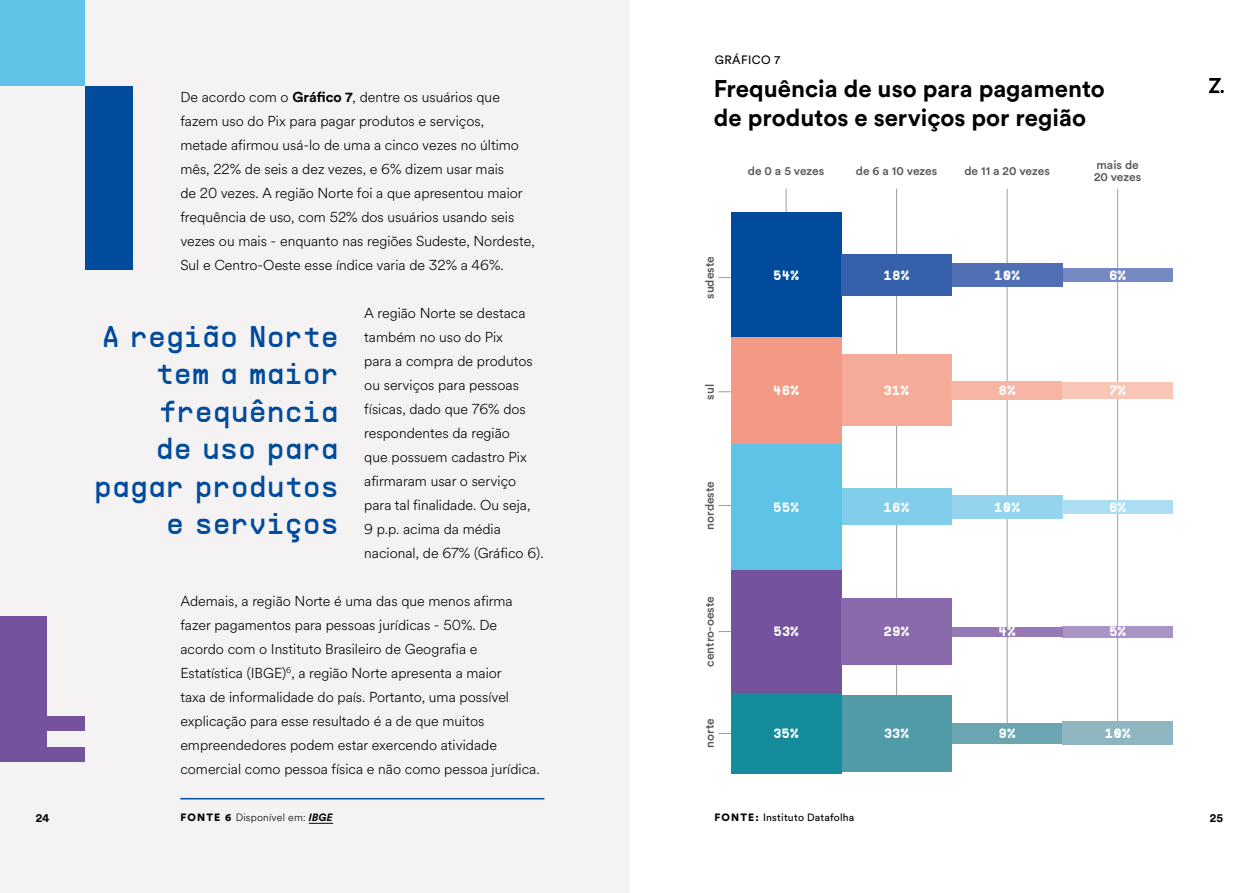
<style>
.page{position:relative;width:1259px;height:893px;background:#fff}
.page>*{position:absolute;margin:0;border:0;box-sizing:border-box;transform-origin:0 0}
.t1{font:30px/37.5px "Supply";color:#004b9c;text-align:right}
.t2{font:700 24px/28.5px "Circular Std";color:#000}
.t3{font:300 14.25px/24px "Circular Spotify Text";color:#000}
.t4{font:700 13.5px "Supply";color:#fff}
.t5{font:500 12px/12px "Circular Std";color:#575756}
.t6{font:12px "Circular Std";letter-spacing:.035em;color:#000}
.t7{font:700 12px "Circular Std";color:#000}
.t8{font:10.5px "Circular Std";letter-spacing:.02em;color:#000}
.t9{font:300 10.5px "Circular Spotify Text";letter-spacing:.02em;color:#000}
.s1{font-family:"Circular Std";font-weight:700}
.s2{font-family:"Circular Std";font-weight:900}
.s3{font-family:"Circular Std";font-weight:700;font-style:italic}
.s4{font-weight:900}
</style>
<div class="page">
<div style="left:0;top:0;width:629px;height:893px;background:#f4f2f2"></div>
<div style="left:0;top:0;width:85px;height:86px;background:#5ec4e7"></div>
<hr style="left:1117px;top:189px;width:1px;height:544px;background:#9d9d9c">
<hr style="left:1006px;top:189px;width:1px;height:544px;background:#9d9d9c">
<hr style="left:896px;top:189px;width:1px;height:545px;background:#9d9d9c">
<hr style="left:786px;top:189px;width:1px;height:523px;background:#9d9d9c">
<div style="left:731px;top:570px;width:110px;height:123px;background:#75529d"></div>
<div style="left:731px;top:213px;width:110px;height:124px;background:#004b9c"></div>
<div style="left:952px;top:723px;width:110px;height:20px;background:#6ba5b2"></div>
<div style="left:841px;top:695px;width:111px;height:76px;background:#519ba9"></div>
<div style="left:731px;top:693px;width:110px;height:80px;background:#158c9b"></div>
<div style="left:1062px;top:626px;width:110px;height:11px;background:#a994c6"></div>
<div style="left:952px;top:627px;width:110px;height:9px;background:#957ab6"></div>
<div style="left:841px;top:598px;width:111px;height:67px;background:#886aac"></div>
<div style="left:952px;top:495px;width:110px;height:23px;background:#94d4ee"></div>
<div style="left:1062px;top:722px;width:110px;height:23px;background:#8eb6c1"></div>
<div style="left:841px;top:488px;width:111px;height:37px;background:#81ceeb"></div>
<div style="left:731px;top:443px;width:110px;height:127px;background:#5ec4e7"></div>
<div style="left:841px;top:355px;width:110px;height:71px;background:#f5ab98"></div>
<div style="left:951px;top:381px;width:111px;height:19px;background:#f7b5a4"></div>
<div style="left:1062px;top:382px;width:110px;height:16px;background:#f9c5b7"></div>
<div style="left:731px;top:337px;width:110px;height:106px;background:#f39a87"></div>
<div style="left:1062px;top:268px;width:110px;height:14px;background:#7689c4"></div>
<div style="left:1062px;top:500px;width:110px;height:14px;background:#adddf2"></div>
<div style="left:952px;top:263px;width:110px;height:23px;background:#516fb5"></div>
<div style="left:841px;top:254px;width:110px;height:42px;background:#3660aa"></div>
<svg style="left:718px;top:277px;width:13px;height:1px"></svg>
<svg style="left:718px;top:391px;width:13px;height:1px"></svg>
<svg style="left:718px;top:505px;width:13px;height:1px"></svg>
<svg style="left:718px;top:631px;width:13px;height:1px"></svg>
<svg style="left:718px;top:733px;width:13px;height:1px"></svg>
<div style="left:85px;top:87px;width:47px;height:183px;background:#004b9c"></div>
<div style="left:0;top:617px;width:46px;height:145px;background:#75529d"></div>
<div style="left:38px;top:747px;width:47px;height:15px;background:#75529d"></div>
<div style="left:38px;top:716px;width:47px;height:15px;background:#75529d"></div>
<hr style="left:180px;top:798px;width:364px;height:1px;background:#004b9c">
<svg style="left:309px;top:823px;width:24px;height:1px"></svg>
<svg style="left:1209px;top:78px;width:14px;height:15px"></svg>
<p class="t3" style="left:180px;top:85px;width:356px">De acordo com o <span class="s1">Gráfico 7</span>, dentre os usuários que fazem uso do Pix para pagar produtos e serviços, metade afirmou usá-lo de uma a cinco vezes no último mês, 22% de seis a dez vezes, e 6% dizem usar mais<br>de 20 vezes. A região Norte foi a que apresentou maior frequência de uso, com 52% dos usuários usando seis vezes ou mais - enquanto nas regiões Sudeste, Nordeste, Sul e Centro-Oeste esse índice varia de 32% a 46%.</p>
<p class="t3" style="left:364px;top:301px;width:181px">A região Norte se destaca também no uso do Pix<br>para a compra de produtos ou serviços para pessoas físicas, dado que 76% dos respondentes da região<br>que possuem cadastro Pix afirmaram usar o serviço para tal finalidade. Ou seja,<br>9 p.p. acima da média nacional, de 67% (Gráfico 6).</p>
<p class="t3" style="left:180px;top:589px;width:361px">Ademais, a região Norte é uma das que menos afirma fazer pagamentos para pessoas jurídicas - 50%. De acordo com o Instituto Brasileiro de Geografia e Estatística (IBGE)<sup>6</sup>, a região Norte apresenta a maior<br>taxa de informalidade do país. Portanto, uma possível explicação para esse resultado é a de que muitos empreendedores podem estar exercendo atividade comercial como pessoa física e não como pessoa jurídica.</p>
<h1 class="t1" style="left:94px;top:317px;width:246px">A região Norte tem a maior frequência<br>de uso para pagar produtos e serviços</h1>
<p class="t6" style="left:715px;top:52px;width:67px">GRÁFICO 7</p>
<h2 class="t2" style="left:714px;top:74px;width:392px">Frequência de uso para pagamento de produtos e serviços por região</h2>
<p class="t5" style="left:703px;top:299px;width:44px;rotate:-90deg">sudeste</p>
<p class="t5" style="left:748px;top:165px;width:78px">de 0 a 5 vezes</p>
<p class="t5" style="left:856px;top:165px;width:83px">de 6 a 10 vezes</p>
<p class="t5" style="left:964px;top:165px;width:87px">de 11 a 20 vezes</p>
<p class="t5" style="left:1094px;top:159px;width:49px">mais de<br>20 vezes</p>
<p class="t4" style="left:773px;top:265px;width:27px">54%</p>
<p class="t4" style="left:883px;top:265px;width:27px">18%</p>
<p class="t4" style="left:994px;top:265px;width:27px">10%</p>
<p class="t4" style="left:1109px;top:265px;width:19px">6%</p>
<p class="t5" style="left:703px;top:400px;width:17px;rotate:-90deg">sul</p>
<p class="t5" style="left:703px;top:530px;width:50px;rotate:-90deg">nordeste</p>
<p class="t5" style="left:703px;top:667px;width:72px;rotate:-90deg">centro-oeste</p>
<p class="t5" style="left:703px;top:748px;width:31px;rotate:-90deg">norte</p>
<p class="t4" style="left:773px;top:380px;width:27px">46%</p>
<p class="t4" style="left:773px;top:497px;width:27px">55%</p>
<p class="t4" style="left:773px;top:622px;width:27px">53%</p>
<p class="t4" style="left:773px;top:723px;width:27px">35%</p>
<p class="t4" style="left:884px;top:380px;width:27px">31%</p>
<p class="t4" style="left:998px;top:380px;width:19px">8%</p>
<p class="t4" style="left:1109px;top:380px;width:19px">7%</p>
<p class="t4" style="left:883px;top:497px;width:27px">16%</p>
<p class="t4" style="left:994px;top:497px;width:27px">10%</p>
<p class="t4" style="left:1109px;top:497px;width:19px">6%</p>
<p class="t4" style="left:883px;top:622px;width:27px">29%</p>
<p class="t4" style="left:998px;top:622px;width:19px">4%</p>
<p class="t4" style="left:1109px;top:622px;width:19px">5%</p>
<p class="t4" style="left:884px;top:723px;width:26px">33%</p>
<p class="t4" style="left:998px;top:723px;width:19px">9%</p>
<p class="t4" style="left:1104px;top:723px;width:27px">10%</p>
<p class="t7" style="left:36px;top:810px;width:15px">24</p>
<p class="t9" style="left:180px;top:810px;width:154px"><span class="s2">FONTE 6</span> Disponível em: <span class="s3">IBGE</span></p>
<p class="t8" style="left:714px;top:811px;width:142px"><span class="s4">FONTE:</span> Instituto Datafolha</p>
<p class="t7" style="left:1209px;top:810px;width:15px">25</p>
</div>
